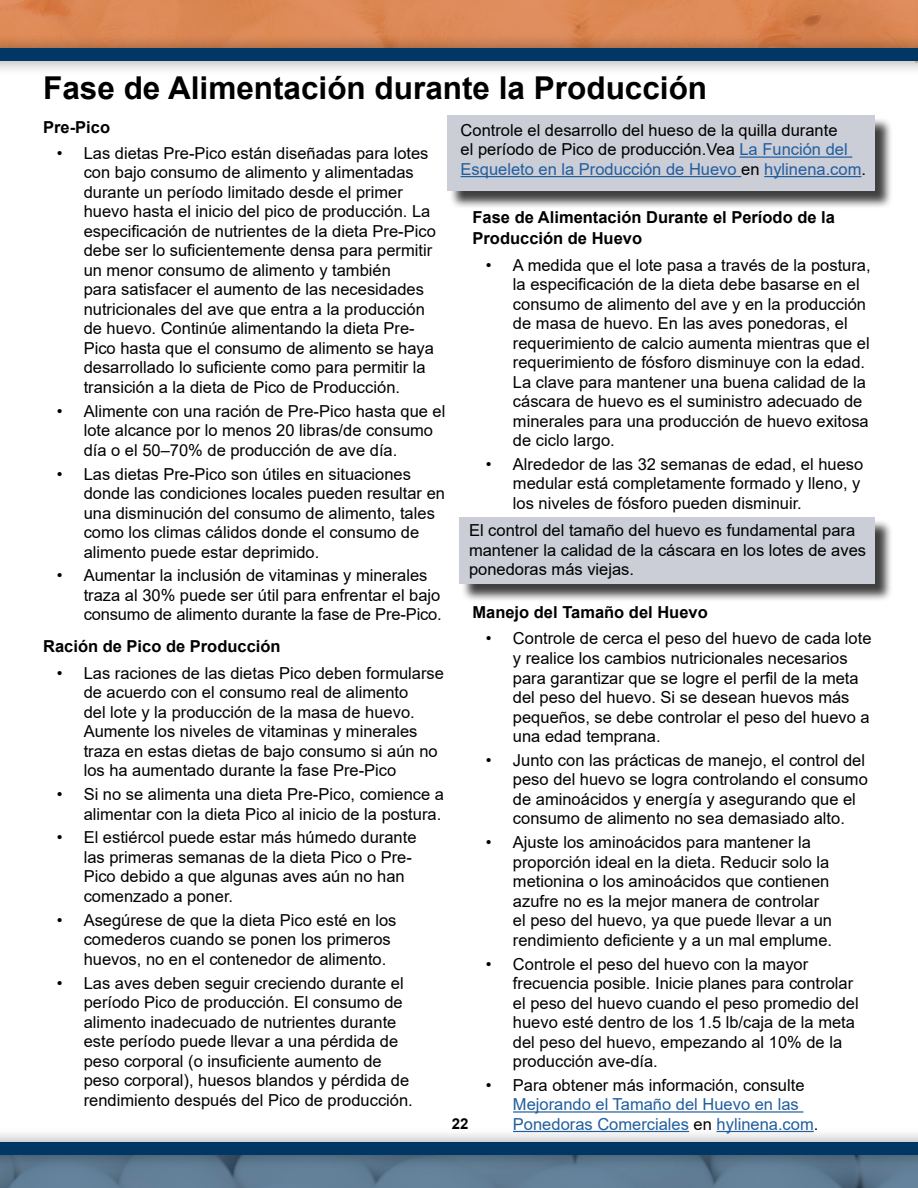
<style>
.page{position:relative;width:918px;height:1188px;background:#fff}
.page>*{position:absolute;margin:0;border:0;box-sizing:border-box;transform-origin:0 0}
.t1{font:700 31.5px "Arial";color:#000}
.t2{font:16.5px/19.5px "Arial";color:#000}
.t3{font:700 16.5px/21px "Arial";color:#000}
.t4{font:16.5px/19.5px "Arial";color:#215e9e}
.t5{font:700 15px "Arial";color:#000}
.s1{color:#215e9e}
.s2{color:#000}
</style>
<div class="page">
<svg style="left:0;top:0;width:918px;height:33px;background:#dc8855"></svg>
<svg style="left:0;top:1170px;width:918px;height:18px;background:#607d95"></svg>
<div style="left:0;top:1127px;width:918px;height:43px;background:#000;opacity:.4"></div>
<div style="left:0;top:1142px;width:918px;height:13px;background:#003764"></div>
<div style="left:0;top:33px;width:918px;height:43px;background:#000;opacity:.4"></div>
<div style="left:0;top:49px;width:918px;height:12px;background:#003764"></div>
<hr style="left:513px;top:1111px;width:290px;height:2px;background:#215e9e">
<hr style="left:513px;top:1131px;width:176px;height:1px;background:#215e9e">
<hr style="left:717px;top:1131px;width:97px;height:1px;background:#215e9e">
<div style="left:449px;top:117px;width:444px;height:93px;background:#000;opacity:.75"></div>
<div style="left:447px;top:115px;width:428px;height:76px;background:#cbcdd7"></div>
<hr style="left:739px;top:157px;width:113px;height:1px;background:#215e9e">
<hr style="left:461px;top:176px;width:280px;height:1px;background:#215e9e">
<hr style="left:764px;top:176px;width:97px;height:1px;background:#215e9e">
<div style="left:461px;top:519px;width:432px;height:84px;background:#000;opacity:.75"></div>
<div style="left:459px;top:517px;width:416px;height:67px;background:#cbcdd7"></div>
<h1 class="t1" style="left:43px;top:65px;width:666px">Fase de Alimentación durante la Producción</h1>
<p class="t3" style="left:43px;top:116px;width:68px">Pre-Pico</p>
<p class="t2" style="left:84px;top:143px;width:354px;text-indent:-27px">• Las dietas Pre-Pico están diseñadas para lotes con bajo consumo de alimento y alimentadas durante un período limitado desde el primer huevo hasta el inicio del pico de producción. La especificación de nutrientes de la dieta Pre-Pico debe ser lo suficientemente densa para permitir un menor consumo de alimento y también<br>para satisfacer el aumento de las necesidades nutricionales del ave que entra a la producción de huevo. Continúe alimentando la dieta Pre-Pico hasta que el consumo de alimento se haya desarrollado lo suficiente como para permitir la transición a la dieta de Pico de Producción.</p>
<p class="t2" style="left:84px;top:401px;width:363px;text-indent:-27px">• Alimente con una ración de Pre-Pico hasta que el lote alcance por lo menos 20 libras/de consumo día o el 50–70% de producción de ave día.</p>
<p class="t2" style="left:84px;top:464px;width:363px;text-indent:-27px">• Las dietas Pre-Pico son útiles en situaciones donde las condiciones locales pueden resultar en una disminución del consumo de alimento, tales como los climas cálidos donde el consumo de alimento puede estar deprimido.</p>
<p class="t2" style="left:84px;top:566px;width:360px;text-indent:-27px">• Aumentar la inclusión de vitaminas y minerales traza al 30% puede ser útil para enfrentar el bajo consumo de alimento durante la fase de Pre-Pico.</p>
<p class="t3" style="left:43px;top:636px;width:239px">Ración de Pico de Producción</p>
<p class="t2" style="left:84px;top:663px;width:362px;text-indent:-27px">• Las raciones de las dietas Pico deben formularse de acuerdo con el consumo real de alimento<br>del lote y la producción de la masa de huevo.<br>Aumente los niveles de vitaminas y minerales traza en estas dietas de bajo consumo si aún no los ha aumentado durante la fase Pre-Pico</p>
<p class="t2" style="left:57px;top:784px;width:389px;text-align:right">• Si no se alimenta una dieta Pre-Pico, comience a alimentar con la dieta Pico al inicio de la postura.</p>
<p class="t2" style="left:84px;top:828px;width:334px;text-indent:-27px">• El estiércol puede estar más húmedo durante las primeras semanas de la dieta Pico o Pre-Pico debido a que algunas aves aún no han comenzado a poner.</p>
<p class="t2" style="left:84px;top:910px;width:314px;text-indent:-27px">• Asegúrese de que la dieta Pico esté en los comederos cuando se ponen los primeros huevos, no en el contenedor de alimento.</p>
<p class="t2" style="left:84px;top:973px;width:331px;text-indent:-27px">• Las aves deben seguir creciendo durante el período Pico de producción. El consumo de alimento inadecuado de nutrientes durante este período puede llevar a una pérdida de peso corporal (o insuficiente aumento de peso corporal), huesos blandos y pérdida de rendimiento después del Pico de producción.</p>
<p class="t2" style="left:461px;top:120px;width:407px">Controle el desarrollo del hueso de la quilla durante<br>el período de Pico de producción.Vea <span class="s1">La Función del<br>Esqueleto en la Producción de Huevo</span> en <span class="s1">hylinena.com</span>.</p>
<p class="t3" style="left:472px;top:207px;width:364px">Fase de Alimentación Durante el Período de la<br>Producción de Huevo</p>
<p class="t2" style="left:513px;top:255px;width:359px;text-indent:-27px">• A medida que el lote pasa a través de la postura, la especificación de la dieta debe basarse en el consumo de alimento del ave y en la producción de masa de huevo. En las aves ponedoras, el requerimiento de calcio aumenta mientras que el requerimiento de fósforo disminuye con la edad.<br>La clave para mantener una buena calidad de la cáscara de huevo es el suministro adecuado de minerales para una producción de huevo exitosa de ciclo largo.</p>
<p class="t2" style="left:513px;top:454px;width:352px;text-indent:-27px">• Alrededor de las 32 semanas de edad, el hueso medular está completamente formado y lleno, y los niveles de fósforo pueden disminuir.</p>
<p class="t2" style="left:469px;top:520px;width:399px">El control del tamaño del huevo es fundamental para mantener la calidad de la cáscara en los lotes de aves ponedoras más viejas.</p>
<p class="t3" style="left:472px;top:602px;width:237px">Manejo del Tamaño del Huevo</p>
<p class="t2" style="left:513px;top:629px;width:360px;text-indent:-27px">• Controle de cerca el peso del huevo de cada lote y realice los cambios nutricionales necesarios para garantizar que se logre el perfil de la meta del peso del huevo. Si se desean huevos más pequeños, se debe controlar el peso del huevo a una edad temprana.</p>
<p class="t2" style="left:513px;top:750px;width:356px;text-indent:-27px">• Junto con las prácticas de manejo, el control del peso del huevo se logra controlando el consumo de aminoácidos y energía y asegurando que el consumo de alimento no sea demasiado alto.</p>
<p class="t2" style="left:513px;top:833px;width:321px;text-indent:-27px">• Ajuste los aminoácidos para mantener la proporción ideal en la dieta. Reducir solo la metionina o los aminoácidos que contienen azufre no es la mejor manera de controlar el peso del huevo, ya que puede llevar a un rendimiento deficiente y a un mal emplume.</p>
<p class="t2" style="left:513px;top:954px;width:347px;text-indent:-27px">• Controle el peso del huevo con la mayor frecuencia posible. Inicie planes para controlar el peso del huevo cuando el peso promedio del huevo esté dentro de los 1.5 lb/caja de la meta del peso del huevo, empezando al 10% de la producción ave-día.</p>
<p class="t2" style="left:486px;top:1075px;width:320px">• Para obtener más información, consulte</p>
<p class="t4" style="left:513px;top:1095px;width:307px">Mejorando el Tamaño del Huevo en las<br>Ponedoras Comerciales <span class="s2">en</span> hylinena.com<span class="s2">.</span></p>
<p class="t5" style="left:452px;top:1113px;width:18px">22</p>
</div>
